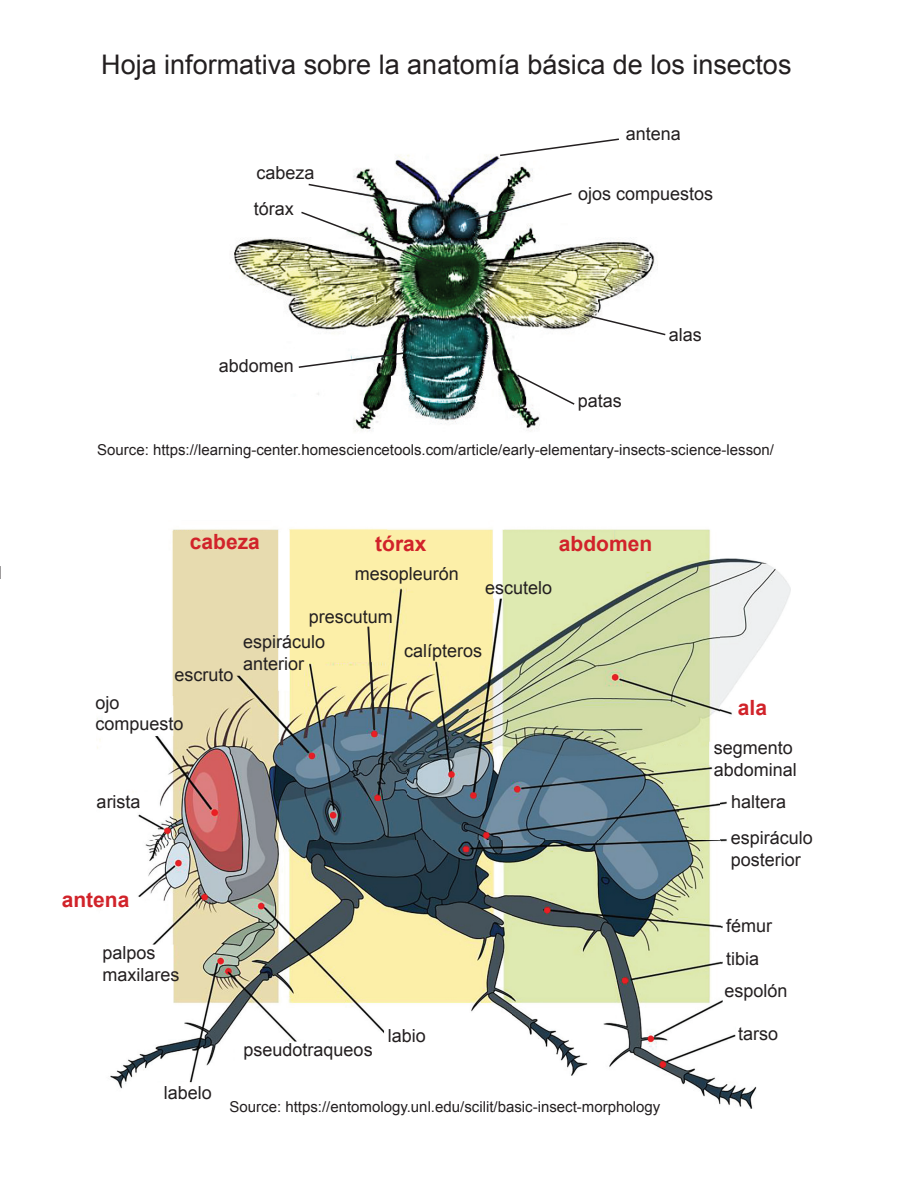
<style>
.page{position:relative;width:918px;height:1188px;background:#fff}
.page>*{position:absolute;margin:0;border:0;box-sizing:border-box;transform-origin:0 0}
.t1{font:27px "Arial";color:#231f20}
.t2{font:700 21px "Arial";color:#d1232a}
.t3{font:18px/21.6px "Arial";color:#231f20}
.t4{font:15px "Arial";color:#231f20}
</style>
<div class="page">
<img style="left:97px;top:528px;width:694px;height:580px">
<svg style="left:366px;top:625px;width:10px;height:106px"></svg>
<img style="left:234px;top:154px;width:424px;height:277px">
<svg style="left:515px;top:373px;width:61px;height:33px"></svg>
<svg style="left:582px;top:313px;width:84px;height:23px"></svg>
<svg style="left:474px;top:192px;width:99px;height:29px"></svg>
<svg style="left:498px;top:138px;width:123px;height:19px"></svg>
<svg style="left:297px;top:351px;width:109px;height:18px"></svg>
<img style="left:300px;top:183px;width:134px;height:81px">
<h1 class="t1" style="left:101px;top:46px;width:692px">Hoja informativa sobre la anatomía básica de los insectos</h1>
<p class="t3" style="left:254px;top:155px;width:62px;line-height:36px">cabeza tórax</p>
<p class="t3" style="left:219px;top:355px;width:77px">abdomen</p>
<p class="t3" style="left:626px;top:123px;width:57px">antena</p>
<p class="t3" style="left:578px;top:183px;width:137px">ojos compuestos</p>
<p class="t3" style="left:578px;top:390px;width:46px">patas</p>
<p class="t3" style="left:669px;top:324px;width:35px">alas</p>
<p class="t4" style="left:97px;top:440px;width:678px">Source: https://learning-center.homesciencetools.com/article/early-elementary-insects-science-lesson/</p>
<p class="t2" style="left:190px;top:528px;width:72px">cabeza</p>
<p class="t2" style="left:375px;top:530px;width:53px">tórax</p>
<p class="t2" style="left:559px;top:530px;width:95px">abdomen</p>
<p class="t3" style="left:174px;top:665px;width:61px">escruto</p>
<p class="t3" style="left:95px;top:692px;width:90px">ojo compuesto</p>
<p class="t3" style="left:355px;top:563px;width:106px">mesopleurón</p>
<p class="t3" style="left:309px;top:606px;width:86px">prescutum</p>
<p class="t3" style="left:485px;top:577px;width:69px">escutelo</p>
<p class="t3" style="left:243px;top:631px;width:84px">espiráculo anterior</p>
<p class="t3" style="left:404px;top:640px;width:80px">calípteros</p>
<p class="t3" style="left:97px;top:791px;width:46px">arista</p>
<p class="t2" style="left:62px;top:886px;width:69px">antena</p>
<p class="t3" style="left:102px;top:942px;width:79px">palpos maxilares</p>
<p class="t3" style="left:164px;top:1082px;width:50px">labelo</p>
<p class="t3" style="left:244px;top:1039px;width:131px">pseudotraqueos</p>
<p class="t3" style="left:388px;top:1025px;width:40px">labio</p>
<p class="t4" style="left:230px;top:1097px;width:432px">Source: https://entomology.unl.edu/scilit/basic-insect-morphology</p>
<p class="t2" style="left:738px;top:694px;width:31px">ala</p>
<p class="t3" style="left:714px;top:737px;width:85px">segmento abdominal</p>
<p class="t3" style="left:731px;top:784px;width:84px;line-height:36px">haltera espiráculo</p>
<p class="t3" style="left:731px;top:849px;width:72px">posterior</p>
<p class="t3" style="left:724px;top:910px;width:65px;line-height:32.4px">fémur tibia espolón</p>
<p class="t3" style="left:738px;top:1023px;width:42px">tarso</p>
</div>
